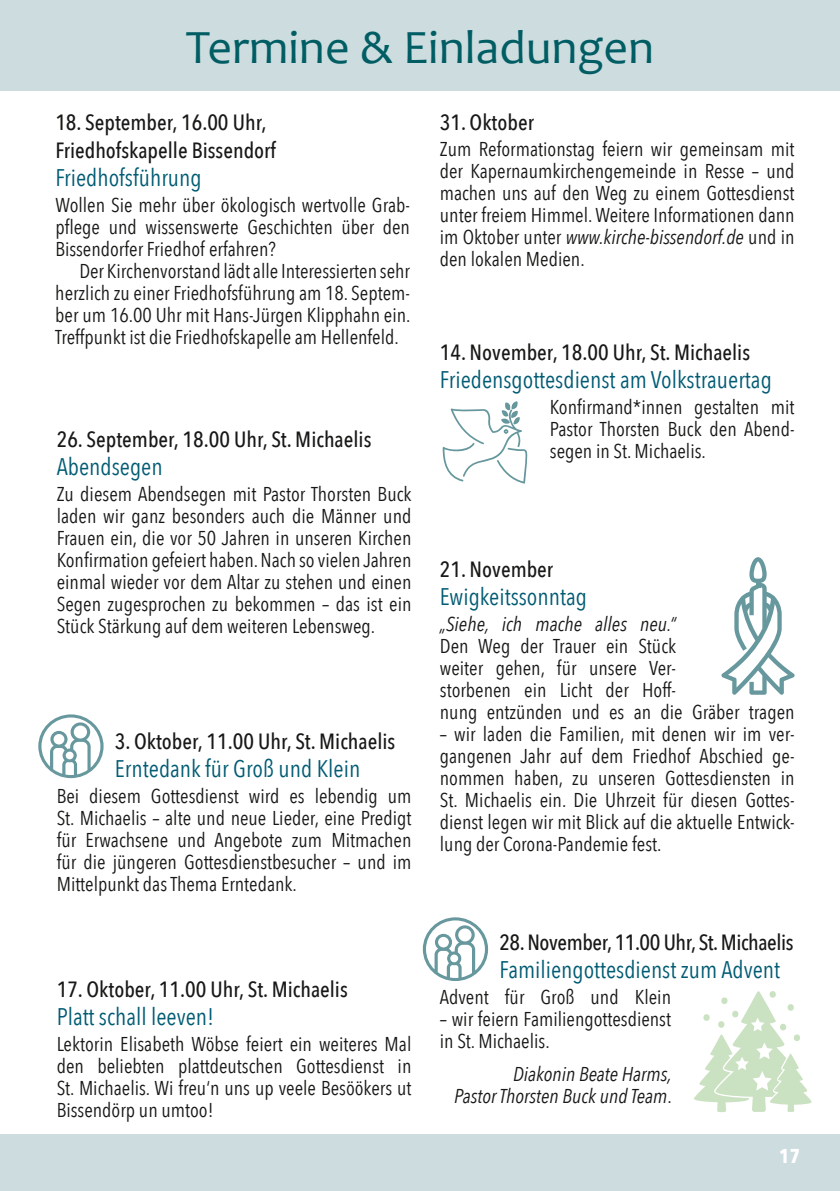
<style>
.page{position:relative;width:840px;height:1191px;background:#fff}
.page>*{position:absolute;margin:0;border:0;box-sizing:border-box;transform-origin:0 0}
.t1{font:48px "Candara";color:#005d63}
.t2{font:24px "Avenir Next Condensed";color:#005b73}
.t3{font:500 22px/28px "Avenir Next Condensed";color:#181816}
.t4{font:500 22px "Avenir Next Condensed";letter-spacing:-.02em;color:#181816}
.t5{font:20px/22px "Avenir Next Condensed";color:#181816;text-align:justify}
.t6{font:italic 20px/22px "Avenir Next Condensed";color:#181816;text-align:right}
.t7{font:700 20px "Avenir Next Condensed";color:#fff}
.s1{font-style:italic}
.s2{font-style:normal}
</style>
<div class="page">
<div style="left:0;top:1134px;width:839px;height:57px;background:#ccdcdf"></div>
<div style="left:0;top:0;width:839px;height:91px;background:#ccdcdf"></div>
<svg style="left:38px;top:714px;width:65px;height:64px"></svg>
<svg style="left:422px;top:917px;width:66px;height:64px"></svg>
<svg style="left:694px;top:991px;width:117px;height:121px"></svg>
<svg style="left:442px;top:401px;width:85px;height:82px"></svg>
<svg style="left:721px;top:557px;width:73px;height:137px"></svg>
<h1 class="t1" style="left:186px;top:17px;width:469px">Termine &amp; Einladungen</h1>
<p class="t3" style="left:55px;top:108px;width:222px">18. September, 16.00 Uhr,<br>Friedhofskapelle Bissendorf</p>
<p class="t2" style="left:55px;top:157px;width:148px">Friedhofsführung</p>
<p class="t5" style="left:55px;top:193px;width:356px">Wollen Sie mehr über ökologisch wertvolle Grab&shy;pflege und wissenswerte Geschichten über den Bissendorfer Friedhof erfahren?</p>
<p class="t5" style="left:55px;top:259px;width:356px;text-indent:24px">Der Kirchenvorstand lädt alle Interessierten sehr herzlich zu einer Friedhofsführung am 18. Septem&shy;ber um 16.00 Uhr mit Hans-Jürgen Klipphahn ein.<br>Treffpunkt ist die Friedhofskapelle am Hellenfeld.</p>
<p class="t3" style="left:57px;top:425px;width:316px">26. September, 18.00 Uhr, St. Michaelis</p>
<p class="t2" style="left:57px;top:446px;width:107px">Abendsegen</p>
<p class="t5" style="left:57px;top:482px;width:356px">Zu diesem Abendsegen mit Pastor Thorsten Buck laden wir ganz besonders auch die Männer und Frauen ein, die vor 50 Jahren in unseren Kirchen Konfirmation gefeiert haben. Nach so vielen Jahren einmal wieder vor dem Altar zu stehen und einen Segen zugesprochen zu bekommen – das ist ein Stück Stärkung auf dem weiteren Lebensweg.</p>
<p class="t3" style="left:115px;top:727px;width:282px">3. Oktober, 11.00 Uhr, St. Michaelis</p>
<p class="t2" style="left:115px;top:747px;width:247px">Erntedank für Groß und Klein</p>
<p class="t5" style="left:57px;top:783px;width:356px">Bei diesem Gottesdienst wird es lebendig um St. Michaelis – alte und neue Lieder, eine Predigt für Erwachsene und Angebote zum Mitmachen für die jüngeren Gottesdienstbesucher – und im Mittelpunkt das Thema Erntedank.</p>
<p class="t3" style="left:57px;top:975px;width:292px">17. Oktober, 11.00 Uhr, St. Michaelis</p>
<p class="t2" style="left:57px;top:996px;width:159px">Platt schall leeven!</p>
<p class="t5" style="left:57px;top:1032px;width:356px">Lektorin Elisabeth Wöbse feiert ein weiteres Mal den beliebten plattdeutschen Gottesdienst in St. Michaelis. Wi freu‘n uns up veele Besöökers ut Bissendörp un umtoo!</p>
<p class="t3" style="left:439px;top:108px;width:96px">31. Oktober</p>
<p class="t5" style="left:439px;top:137px;width:356px">Zum Reformationstag feiern wir gemeinsam mit der Kapernaumkirchengemeinde in Resse – und machen uns auf den Weg zu einem Gottesdienst unter freiem Himmel. Weitere Informationen dann im Oktober unter <span class="s1">www.kirche-bissendorf.de</span> und in den lokalen Medien.</p>
<p class="t3" style="left:439px;top:338px;width:311px">14. November, 18.00 Uhr, St. Michaelis</p>
<p class="t2" style="left:439px;top:358px;width:333px">Friedensgottesdienst am Volkstrauertag</p>
<p class="t5" style="left:549px;top:394px;width:246px">Konfirmand*innen gestalten mit Pastor Thorsten Buck den Abend&shy;segen in St. Michaelis.</p>
<p class="t3" style="left:439px;top:555px;width:115px">21. November</p>
<p class="t2" style="left:439px;top:575px;width:148px">Ewigkeitssonntag</p>
<p class="t6" style="left:439px;top:612px;width:237px">„Siehe, ich mache alles neu.“</p>
<p class="t5" style="left:439px;top:633px;width:356px;text-align:left">Den Weg der Trauer ein Stück<br>weiter gehen, für unsere Ver-<br>storbenen ein Licht der Hoff-<br>nung entzünden und es an die Gräber tragen</p>
<p class="t5" style="left:439px;top:721px;width:356px">– wir laden die Familien, mit denen wir im ver&shy;gangenen Jahr auf dem Friedhof Abschied ge&shy;nommen haben, zu unseren Gottesdiensten in St. Michaelis ein. Die Uhrzeit für diesen Gottes&shy;dienst legen wir mit Blick auf die aktuelle Entwick&shy;lung der Corona-Pandemie fest.</p>
<p class="t4" style="left:499px;top:929px;width:295px">28. November, 11.00 Uhr, St. Michaelis</p>
<p class="t2" style="left:499px;top:949px;width:282px">Familiengottesdienst zum Advent</p>
<p class="t5" style="left:439px;top:985px;width:232px">Advent für Groß und Klein</p>
<p class="t5" style="left:439px;top:1007px;width:232px">– wir feiern Familiengottesdienst in St. Michaelis.</p>
<p class="t6" style="left:454px;top:1063px;width:219px">Diakonin Beate Harms,<br>Pastor Thorsten Buck und Team<span class="s2">.</span></p>
<p class="t7" style="left:778px;top:1143px;width:22px">17</p>
</div>
